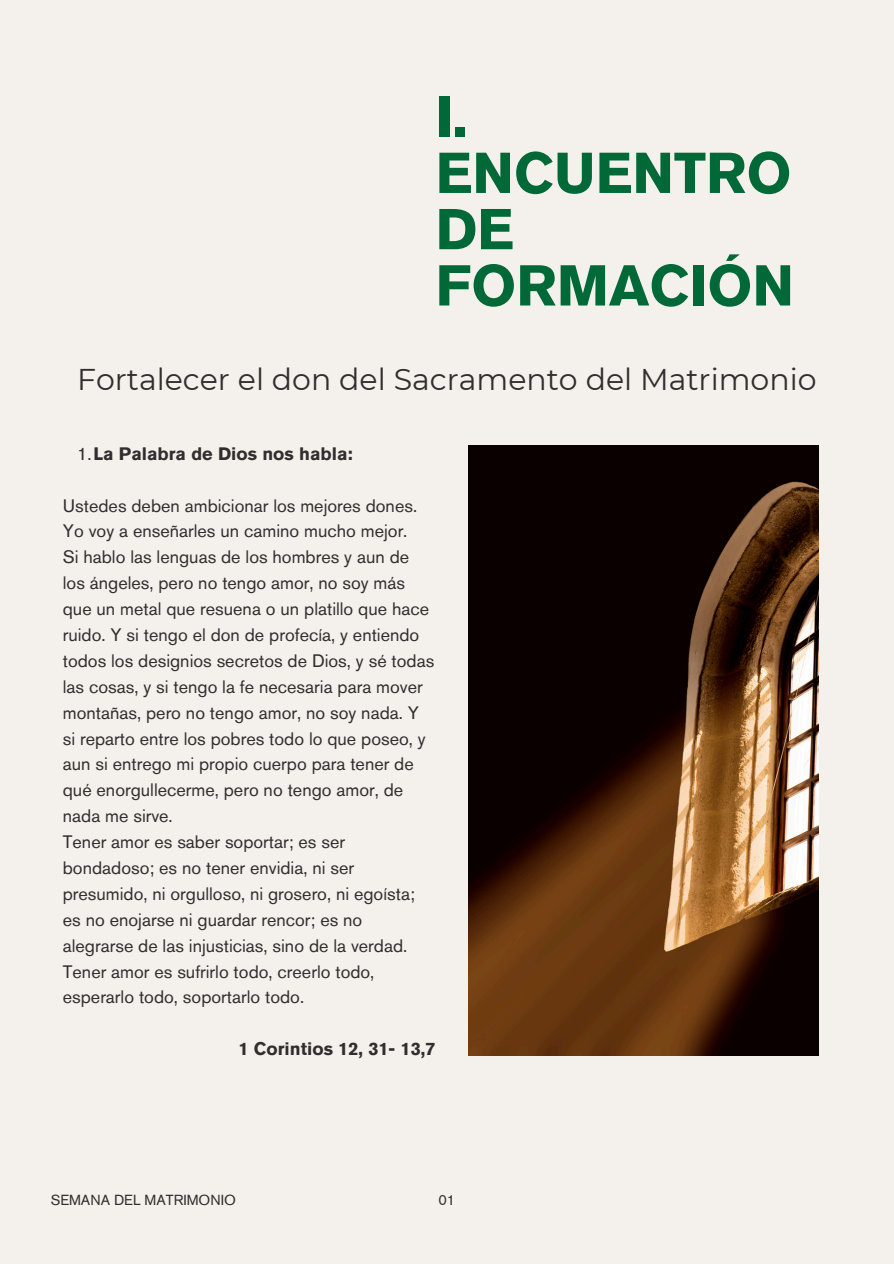
<style>
.page{position:relative;width:894px;height:1264px;background:#fff}
.page>*{position:absolute;margin:0;border:0;box-sizing:border-box;transform-origin:0 0}
.t1{font:700 57px/56.2px "Akzidenz Grotesk Pro";color:#016937}
.t2{font:30px "Montserrat";color:#322d2e}
.t3{font:18px/25.8px "Akzidenz Grotesk Pro";color:#322d2e}
.t4{font:700 18px "Akzidenz Grotesk Pro";color:#322d2e}
.t5{font:14.55px "Akzidenz Grotesk Pro";color:#322d2e}
.s1{font-weight:400}
</style>
<div class="page">
<div style="left:0;top:0;width:893px;height:1263px;background:#f4f1ec"></div>
<img style="left:468px;top:445px;width:349px;height:610px">
<h3 class="t1" style="left:435px;top:94px;width:360px">I.<br>ENCUENTRO<br>DE<br>FORMACIÓN</h3>
<p class="t2" style="left:77px;top:361px;width:741px">Fortalecer el don del Sacramento del Matrimonio</p>
<h2 class="t4" style="left:77px;top:446px;width:277px"><span class="s1">1.</span>La Palabra de Dios nos habla:</h2>
<p class="t3" style="left:63px;top:494px;width:373px">Ustedes deben ambicionar los mejores dones.<br>Yo voy a enseñarles un camino mucho mejor.<br>Si hablo las lenguas de los hombres y aun de los ángeles, pero no tengo amor, no soy más que un metal que resuena o un platillo que hace ruido. Y si tengo el don de profecía, y entiendo todos los designios secretos de Dios, y sé todas las cosas, y si tengo la fe necesaria para mover montañas, pero no tengo amor, no soy nada. Y si reparto entre los pobres todo lo que poseo, y aun si entrego mi propio cuerpo para tener de qué enorgullecerme, pero no tengo amor, de nada me sirve.<br>Tener amor es saber soportar; es ser bondadoso; es no tener envidia, ni ser presumido, ni orgulloso, ni grosero, ni egoísta; es no enojarse ni guardar rencor; es no alegrarse de las injusticias, sino de la verdad.<br>Tener amor es sufrirlo todo, creerlo todo, esperarlo todo, soportarlo todo.</p>
<h4 class="t4" style="left:238px;top:1041px;width:198px">1 Corintios 12, 31- 13,7</h4>
<p class="t5" style="left:51px;top:1194px;width:187px">SEMANA DEL MATRIMONIO</p>
<p class="t5" style="left:438px;top:1194px;width:18px">01</p>
</div>
